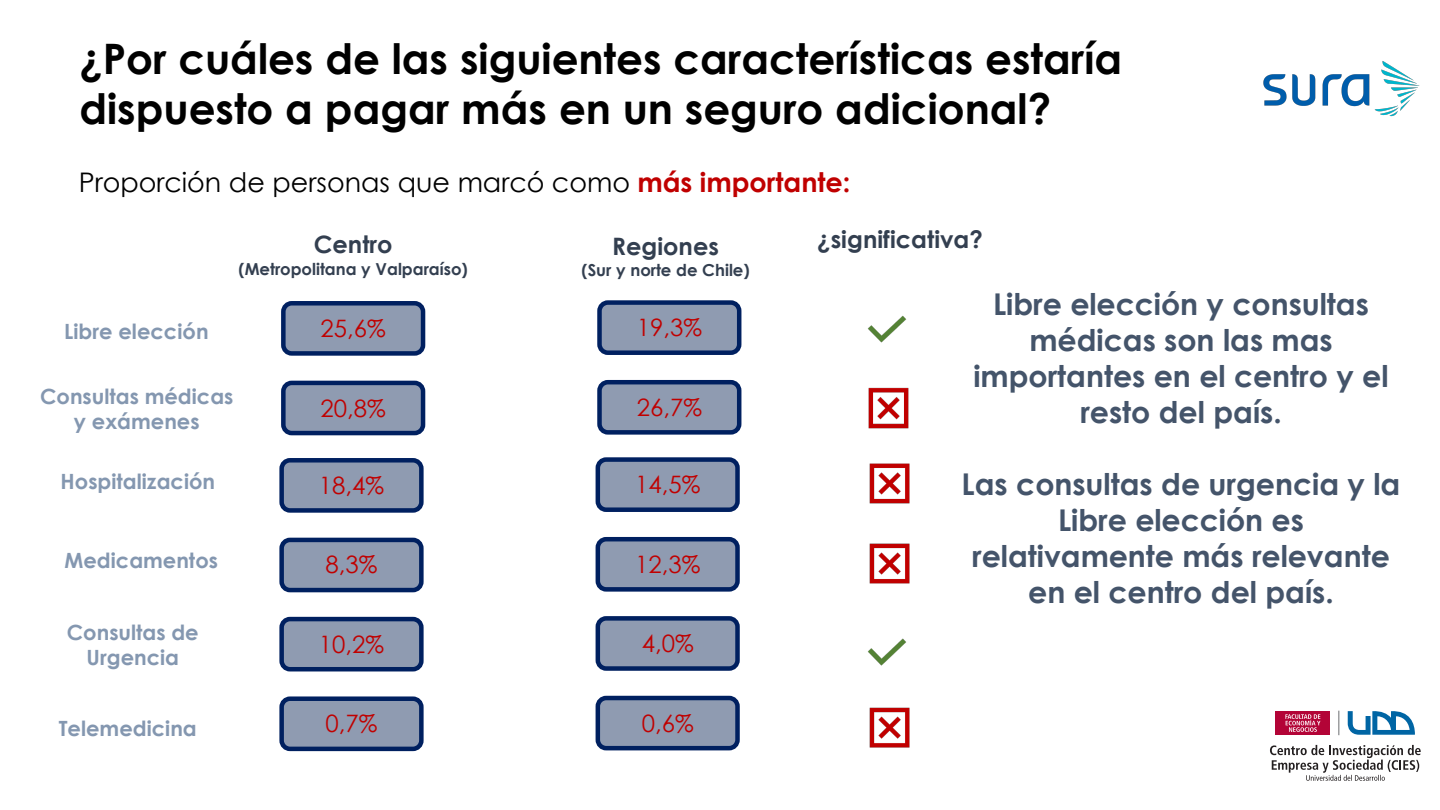
<style>
.page{position:relative;width:1440px;height:810px;background:#fff}
.page>*{position:absolute;margin:0;border:0;box-sizing:border-box;transform-origin:0 0}
.t1{font:700 42px/49.7px "Century Gothic";color:#000}
.t2{font:700 30px/36px "Century Gothic";color:#44546a;text-align:center}
.t3{font:27px "Century Gothic";color:#000}
.t4{font:24px "Century Gothic";color:#c00000}
.t5{font:700 24px "Century Gothic";color:#333f50}
.t6{font:700 21px/25.5px "Century Gothic";color:#8497b0;text-align:center}
.t7{font:700 16.5px "Century Gothic";color:#333f50}
.s1{font-weight:700;color:#c00000}
</style>
<div class="page">
<div style="left:283px;top:303px;width:140px;height:50px;background:#8f9bb1;border-radius:8px"></div>
<div style="left:281px;top:301px;width:144px;height:55px;border:4px solid #002060;border-radius:8px"></div>
<svg style="left:1339px;top:711px;width:1px;height:24px"></svg>
<div style="left:1276px;top:711px;width:54px;height:24px;background:#b30437"></div>
<svg style="left:1348px;top:711px;width:67px;height:24px"></svg>
<svg style="left:1285px;top:714px;width:35px;height:18px"></svg>
<svg style="left:1270px;top:745px;width:151px;height:36px"></svg>
<img style="left:1263px;top:61px;width:157px;height:56px">
<div style="left:283px;top:383px;width:140px;height:50px;background:#8f9bb1;border-radius:8px"></div>
<div style="left:281px;top:381px;width:144px;height:54px;border:4px solid #002060;border-radius:8px"></div>
<div style="left:282px;top:460px;width:139px;height:50px;background:#8f9bb1;border-radius:8px"></div>
<div style="left:279px;top:458px;width:145px;height:55px;border:4px solid #002060;border-radius:8px"></div>
<div style="left:282px;top:540px;width:139px;height:50px;background:#8f9bb1;border-radius:8px"></div>
<div style="left:279px;top:538px;width:145px;height:54px;border:4px solid #002060;border-radius:8px"></div>
<div style="left:282px;top:619px;width:139px;height:50px;background:#8f9bb1;border-radius:8px"></div>
<div style="left:279px;top:617px;width:145px;height:54px;border:4px solid #002060;border-radius:8px"></div>
<div style="left:282px;top:699px;width:139px;height:50px;background:#8f9bb1;border-radius:8px"></div>
<div style="left:279px;top:696px;width:145px;height:55px;border:4px solid #002060;border-radius:8px"></div>
<div style="left:600px;top:303px;width:139px;height:50px;background:#8f9bb1;border-radius:8px"></div>
<div style="left:597px;top:300px;width:144px;height:55px;border:4px solid #002060;border-radius:8px"></div>
<div style="left:600px;top:382px;width:139px;height:50px;background:#8f9bb1;border-radius:8px"></div>
<div style="left:597px;top:380px;width:144px;height:55px;border:4px solid #002060;border-radius:8px"></div>
<div style="left:598px;top:460px;width:140px;height:50px;background:#8f9bb1;border-radius:8px"></div>
<div style="left:596px;top:457px;width:144px;height:55px;border:4px solid #002060;border-radius:8px"></div>
<div style="left:598px;top:539px;width:140px;height:50px;background:#8f9bb1;border-radius:8px"></div>
<div style="left:596px;top:537px;width:144px;height:55px;border:4px solid #002060;border-radius:8px"></div>
<div style="left:598px;top:618px;width:140px;height:51px;background:#8f9bb1;border-radius:8px"></div>
<div style="left:596px;top:616px;width:144px;height:55px;border:4px solid #002060;border-radius:8px"></div>
<div style="left:598px;top:698px;width:140px;height:50px;background:#8f9bb1;border-radius:8px"></div>
<div style="left:596px;top:696px;width:144px;height:54px;border:4px solid #002060;border-radius:8px"></div>
<img style="left:868px;top:638px;width:38px;height:28px">
<img style="left:868px;top:387px;width:41px;height:42px">
<img style="left:869px;top:543px;width:41px;height:41px">
<img style="left:869px;top:463px;width:41px;height:41px">
<img style="left:868px;top:315px;width:38px;height:28px">
<img style="left:869px;top:707px;width:41px;height:41px">
<h1 class="t1" style="left:79px;top:32px;width:1044px">¿Por cuáles de las siguientes características estaría dispuesto a pagar más en un seguro adicional?</h1>
<p class="t3" style="left:79px;top:164px;width:773px">Proporción de personas que marcó como <span class="s1">más importante:</span></p>
<p class="t5" style="left:314px;top:227px;width:80px">Centro</p>
<p class="t7" style="left:239px;top:256px;width:231px">(Metropolitana y Valparaíso)</p>
<p class="t5" style="left:612px;top:228px;width:108px">Regiones</p>
<p class="t5" style="left:817px;top:221px;width:167px">¿significativa?</p>
<p class="t7" style="left:581px;top:258px;width:170px">(Sur y norte de Chile)</p>
<p class="t6" style="left:64px;top:317px;width:146px">Libre elección</p>
<p class="t6" style="left:40px;top:382px;width:195px">Consultas médicas y exámenes</p>
<p class="t4" style="left:321px;top:311px;width:67px">25,6%</p>
<p class="t4" style="left:321px;top:391px;width:67px">20,8%</p>
<p class="t4" style="left:637px;top:310px;width:67px">19,3%</p>
<p class="t4" style="left:637px;top:390px;width:67px">26,7%</p>
<p class="t2" style="left:974px;top:285px;width:417px">Libre elección y consultas médicas son las mas importantes en el centro y el resto del país.</p>
<p class="t6" style="left:61px;top:468px;width:156px">Hospitalización</p>
<p class="t6" style="left:64px;top:546px;width:155px">Medicamentos</p>
<p class="t4" style="left:319px;top:468px;width:67px">18,4%</p>
<p class="t4" style="left:326px;top:548px;width:53px">8,3%</p>
<p class="t4" style="left:635px;top:468px;width:67px">14,5%</p>
<p class="t4" style="left:635px;top:547px;width:67px">12,3%</p>
<p class="t2" style="left:962px;top:465px;width:440px">Las consultas de urgencia y la<br>Libre elección es relativamente más relevante en el centro del país.</p>
<p class="t6" style="left:67px;top:618px;width:133px">Consultas de<br>Urgencia</p>
<p class="t4" style="left:319px;top:627px;width:67px">10,2%</p>
<p class="t4" style="left:642px;top:627px;width:53px">4,0%</p>
<p class="t6" style="left:59px;top:715px;width:140px">Telemedicina</p>
<p class="t4" style="left:326px;top:707px;width:53px">0,7%</p>
<p class="t4" style="left:642px;top:706px;width:53px">0,6%</p>
</div>
